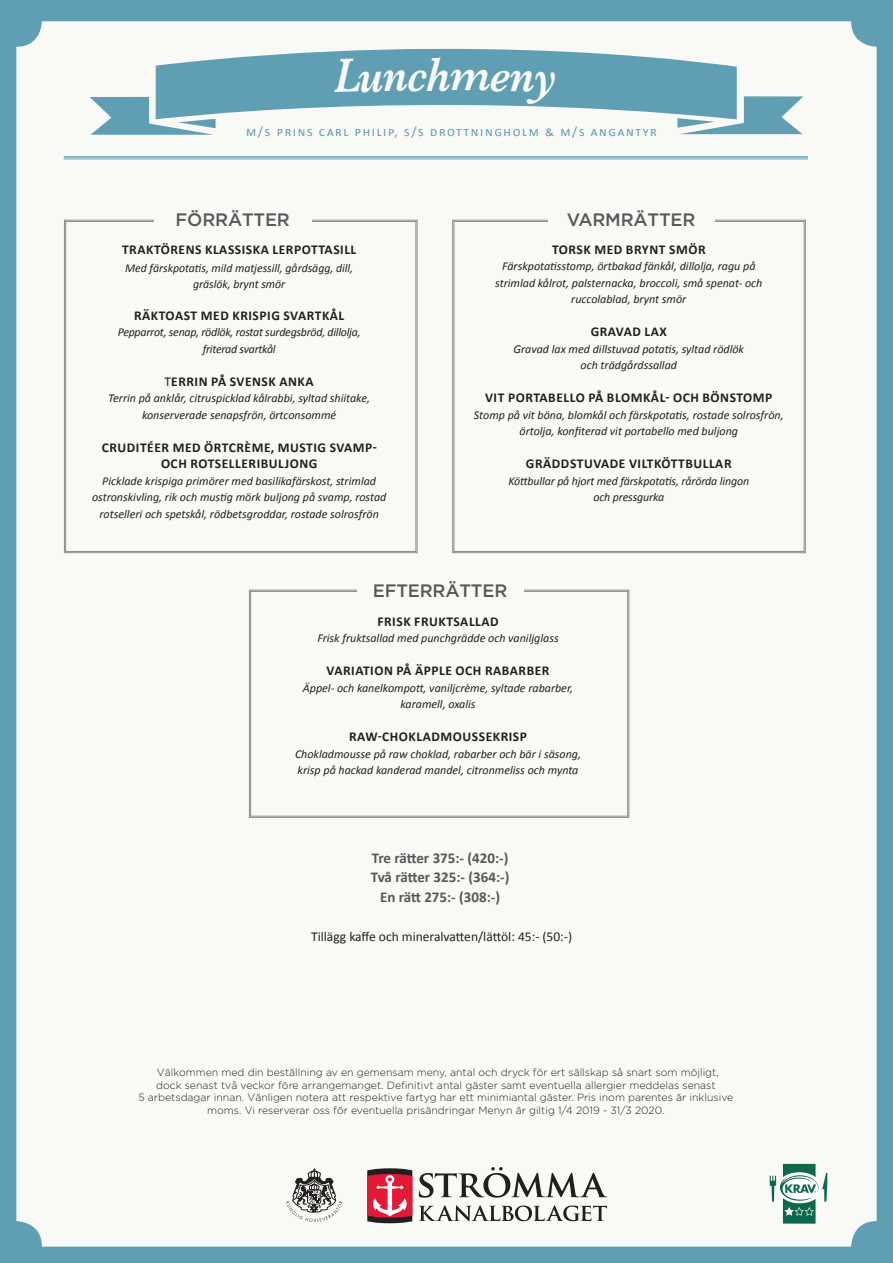
<style>
.page{position:relative;width:893px;height:1263px;background:#609eb3}
.page>*{position:absolute;margin:0;border:0;box-sizing:border-box;transform-origin:0 0}
.t1{font:italic 600 49.5px "Baskerville";color:#f9faf5;scale:.86 1}
.t2{font:500 18px "Gotham";letter-spacing:-.01em;color:#57585a}
.Ingress_ENG{font:700 15px "Calibri";color:#57585a}
.t3{font:700 13.5px/16.5px "Calibri";letter-spacing:.04em;color:#231f20;text-align:center}
.Rubrik_SVE{font:13.5px "Calibri";letter-spacing:.12em;color:#609eb3}
.t4{font:13.5px "Calibri";color:#231f20}
.t5{font:italic 12px/16.5px "Calibri";color:#231f20;text-align:center}
.t6{font:italic 12px/16.5px "Calibri";letter-spacing:-.02em;color:#231f20;text-align:center}
.t7{font:300 10.5px/12.6px "Gotham";color:#231f20;text-align:center}
.s1{font-weight:400}
</style>
<div class="page">
<div style="left:16px;top:21px;width:861px;height:1225px;background:#f9faf5;border-radius:26px"></div>
<svg style="left:367px;top:1168px;width:45px;height:55px;background:#c14658"></svg>
<svg style="left:419px;top:1205px;width:188px;height:16px"></svg>
<svg style="left:419px;top:1167px;width:188px;height:31px"></svg>
<svg style="left:286px;top:1168px;width:57px;height:54px"></svg>
<hr style="left:64px;top:156px;width:744px;height:2px;background:#609eb3">
<hr style="left:64px;top:159px;width:744px;height:1px;background:#609eb3">
<svg style="left:156px;top:48px;width:581px;height:67px;fill:#609eb3"></svg>
<svg style="left:90px;top:97px;width:126px;height:38px"></svg>
<svg style="left:677px;top:96px;width:126px;height:38px"></svg>
<svg style="left:64px;top:220px;width:353px;height:333px"></svg>
<div style="left:66px;top:221px;width:350px;height:331px;border:1px solid #898e83"></div>
<div style="left:154px;top:210px;width:157px;height:22px;background:#f9faf5"></div>
<svg style="left:452px;top:220px;width:354px;height:333px"></svg>
<div style="left:454px;top:221px;width:350px;height:331px;border:1px solid #898e83"></div>
<div style="left:548px;top:210px;width:166px;height:22px;background:#f9faf5"></div>
<svg style="left:249px;top:590px;width:380px;height:228px"></svg>
<div style="left:251px;top:591px;width:377px;height:225px;border:1px solid #898e83"></div>
<div style="left:357px;top:581px;width:166px;height:22px;background:#f9faf5"></div>
<div style="left:783px;top:1164px;width:32px;height:60px;background:#0e694c"></div>
<div style="left:777px;top:1172px;width:44px;height:31px;background:#fff;border-radius:50%"></div>
<svg style="left:770px;top:1173px;width:57px;height:28px"></svg>
<svg style="left:784px;top:1207px;width:30px;height:9px"></svg>
<div style="left:333px;top:59px;width:75px;height:33px;background:#609eb3"></div>
<div style="left:451px;top:70px;width:104px;height:35px;background:#609eb3"></div>
<h1 class="t1" style="left:408px;top:41px;width:52px">ch</h1>
<p class="Rubrik_SVE" style="left:246px;top:123px;width:412px">m/s prins carl philip, s/s drottningholm &amp; m/s angantyr</p>
<p class="t2" style="left:176px;top:209px;width:116px">FÖRRÄTTER</p>
<p class="t3" style="left:122px;top:240px;width:236px">TRAKTÖRENS KLASSISKA LERPOTTASILL</p>
<p class="t5" style="left:125px;top:259px;width:229px">Med färskpotatis, mild matjessill, gårdsägg, dill, gräslök, brynt smör</p>
<p class="t3" style="left:134px;top:306px;width:212px">RÄKTOAST MED KRISPIG SVARTKÅL</p>
<p class="t6" style="left:118px;top:323px;width:244px">Pepparrot, senap, rödlök, rostat surdegsbröd, dillolja, friterad svartkål</p>
<p class="t3" style="left:164px;top:372px;width:151px"><span class="s1">T</span>ERRIN PÅ SVENSK ANKA</p>
<p class="t5" style="left:108px;top:389px;width:263px">Terrin på anklår, citruspicklad kålrabbi, syltad shiitake, konserverade senapsfrön, örtconsommé</p>
<p class="t3" style="left:102px;top:438px;width:277px">CRUDITÉER MED ÖRTCRÈME, MUSTIG SVAMP-<br>OCH ROTSELLERIBULJONG</p>
<p class="t5" style="left:92px;top:472px;width:296px">Picklade krispiga primörer med basilikafärskost, strimlad ostronskivling, rik och mustig mörk buljong på svamp, rostad rotselleri och spetskål, rödbetsgroddar, rostade solrosfrön</p>
<p class="t2" style="left:567px;top:209px;width:130px">VARMRÄTTER</p>
<p class="t3" style="left:552px;top:240px;width:155px">TORSK MED BRYNT SMÖR</p>
<p class="t5" style="left:495px;top:257px;width:269px">Färskpotatisstomp, örtbakad fänkål, dillolja, ragu på strimlad kålrot, palsternacka, broccoli, små spenat- och</p>
<p class="t5" style="left:571px;top:290px;width:117px">ruccolablad, brynt smör</p>
<p class="t3" style="left:591px;top:323px;width:78px">GRAVAD LAX</p>
<p class="t5" style="left:514px;top:340px;width:232px">Gravad lax med dillstuvad potatis, syltad rödlök och trädgårdssallad</p>
<p class="t3" style="left:485px;top:389px;width:289px">VIT PORTABELLO PÅ BLOMKÅL- OCH BÖNSTOMP</p>
<p class="t5" style="left:474px;top:406px;width:311px">Stomp på vit böna, blomkål och färskpotatis, rostade solrosfrön, örtolja, konfiterad vit portabello med buljong</p>
<p class="t3" style="left:526px;top:455px;width:207px">GRÄDDSTUVADE VILTKÖTTBULLAR</p>
<p class="t5" style="left:508px;top:472px;width:242px">Köttbullar på hjort med färskpotatis, rårörda lingon och pressgurka</p>
<p class="t2" style="left:373px;top:580px;width:136px">EFTERRÄTTER</p>
<p class="t3" style="left:377px;top:612px;width:123px">FRISK FRUKTSALLAD</p>
<p class="t5" style="left:317px;top:629px;width:243px">Frisk fruktsallad med punchgrädde och vaniljglass</p>
<p class="t3" style="left:327px;top:662px;width:224px">VARIATION PÅ ÄPPLE OCH RABARBER</p>
<p class="t5" style="left:303px;top:679px;width:272px">Äppel- och kanelkompott, vaniljcrème, syltade rabarber, karamell, oxalis</p>
<p class="t3" style="left:349px;top:728px;width:179px">RAW-CHOKLADMOUSSEKRISP</p>
<p class="t5" style="left:295px;top:745px;width:288px;text-align:left">Chokladmousse på raw choklad, rabarber och bär i säsong, krisp på hackad kanderad mandel, citronmeliss och mynta</p>
<p class="Ingress_ENG" style="left:372px;top:848px;width:138px">Tre rätter 375:- (420:-)</p>
<p class="Ingress_ENG" style="left:371px;top:868px;width:140px">Två rätter 325:- (364:-)</p>
<p class="Ingress_ENG" style="left:380px;top:887px;width:122px">En rätt 275:- (308:-)</p>
<p class="t4" style="left:311px;top:928px;width:263px">Tillägg kaffe och mineralvatten/lättöl: 45:- (50:-)</p>
<p class="t7" style="left:138px;top:1066px;width:596px">Välkommen med din beställning av en gemensam meny, antal och dryck för ert sällskap så snart som möjligt,<br>dock senast två veckor före arrangemanget. Definitivt antal gäster samt eventuella allergier meddelas senast<br>5 arbetsdagar innan. Vänligen notera att respektive fartyg har ett minimiantal gäster. Pris inom parentes är inklusive moms. Vi reserverar oss för eventuella prisändringar Menyn är giltig 1/4 2019 - 31/3 2020.</p>
</div>
